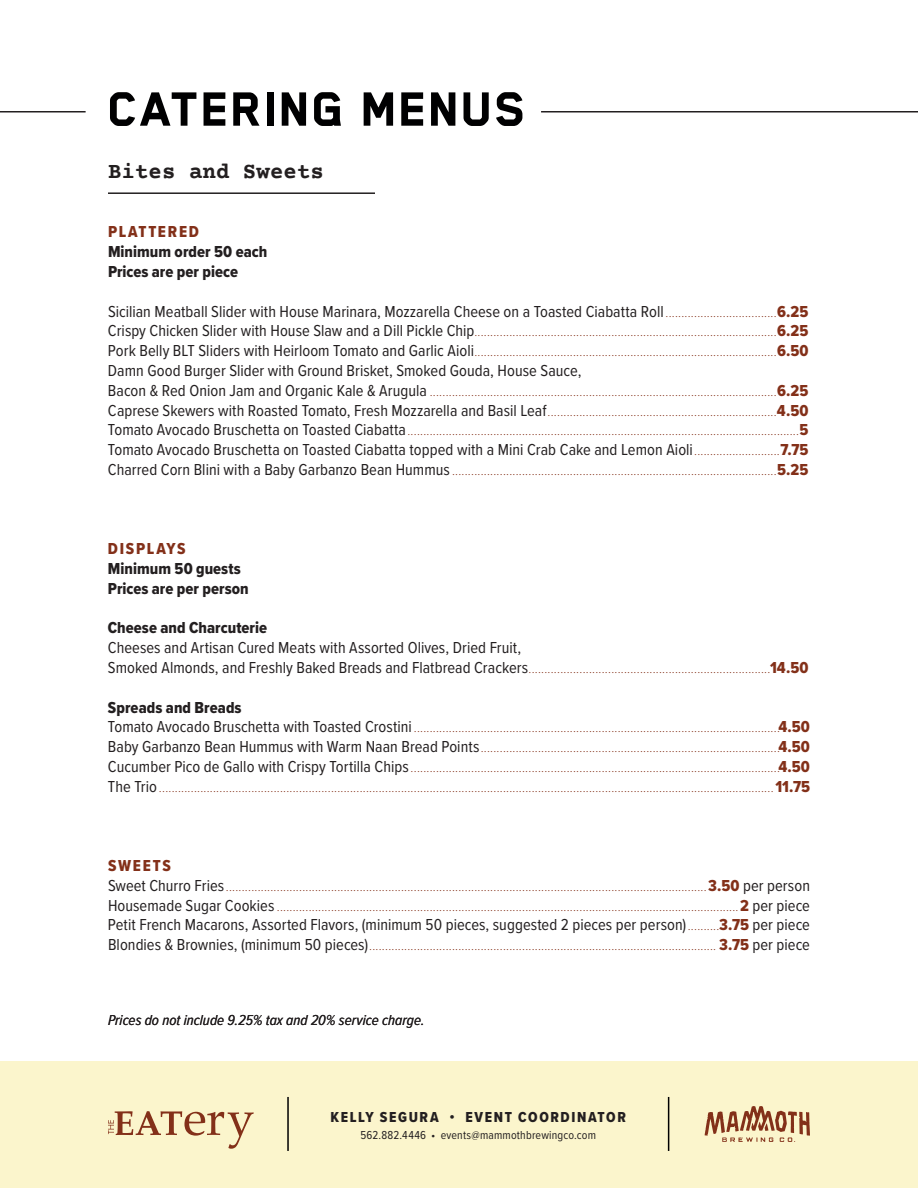
<style>
.page{position:relative;width:918px;height:1188px;background:#fff}
.page>*{position:absolute;margin:0;border:0;box-sizing:border-box;transform-origin:0 0}
.t1{font:800 55.5px "Blender Pro";letter-spacing:.02em;color:#000001}
.t2{font:700 22.5px "Courier Prime";color:#231f20}
.t3{font:16.5px "Proxima Nova Cond";letter-spacing:.005em;color:#231f20}
.t4{font:16.5px "Proxima Nova Cond Extrabld";color:#231f20}
.t5{font:16.5px "Proxima Nova Cond Extrabld";letter-spacing:.105em;color:#833019}
.t6{font:italic 15px "Proxima Nova Cond";color:#231f20}
.t7{font:15px "Proxima Nova Cond Extrabld";letter-spacing:.11em;color:#231f20}
.t8{font:300 13.5px "Proxima Nova Cond";color:#833019}
.t9{font:12px "Proxima Nova Cond";letter-spacing:.015em;color:#231f20}
.s1{font-weight:300;font-size:13.5px;color:#833019}
.s2{font-family:"Proxima Nova Cond Extrabld";color:#833019}
.s3{font-weight:400;font-size:16.5px;color:#231f20}
.s4{font-family:"Proxima Nova Cond Extrabld";font-weight:400;font-size:16.5px}
</style>
<div class="page">
<div style="left:0;top:1061px;width:918px;height:127px;background:#fbf5cc"></div>
<svg style="left:108px;top:1111px;width:146px;height:38px"></svg>
<hr style="left:287px;top:1097px;width:2px;height:54px;background:#000001">
<hr style="left:668px;top:1097px;width:1px;height:54px;background:#000001">
<svg style="left:705px;top:1106px;width:105px;height:36px"></svg>
<hr style="left:0;top:111px;width:86px;height:2px;background:#231f20">
<hr style="left:108px;top:192px;width:267px;height:2px;background:#231f20">
<hr style="left:541px;top:111px;width:377px;height:2px;background:#231f20">
<p class="t1" style="left:108px;top:79px;width:420px">CATERING MENUS</p>
<p class="t2" style="left:108px;top:158px;width:217px">Bites and Sweets</p>
<p class="t5" style="left:108px;top:220px;width:93px">PLATTERED</p>
<p class="t4" style="left:108px;top:239px;width:161px">Minimum order 50 each</p>
<p class="t4" style="left:108px;top:259px;width:132px">Prices are per piece</p>
<p class="t3" style="left:108px;top:299px;width:702px">Sicilian Meatball Slider with House Marinara, Mozzarella Cheese on a Toasted Ciabatta Roll <span class="s1">. . . . . . . . . . . . . . . . . . . . . . . . . . . . . . . . . . .</span><span class="s2">6.25</span></p>
<p class="t8" style="left:108px;top:322px;width:702px"><span class="s3">Crispy Chicken Slider with House Slaw and a Dill Pickle Chip</span>...............................................................................................<span class="s4">6.25</span></p>
<p class="t8" style="left:108px;top:342px;width:702px"><span class="s3">Pork Belly BLT Sliders with Heirloom Tomato and Garlic Aioli</span> . . . . . . . . . . . . . . . . . . . . . . . . . . . . . . . . . . . . . . . . . . . . . . . . . . . . . . . . . . . . . . . . . . . . . . . . . . . . . . . . . . . . . . . . . . . . . . .<span class="s4">6.50</span></p>
<p class="t3" style="left:108px;top:358px;width:475px">Damn Good Burger Slider with Ground Brisket, Smoked Gouda, House Sauce,</p>
<p class="t8" style="left:108px;top:381px;width:702px"><span class="s3">Bacon &amp; Red Onion Jam and Organic Kale &amp; Arugula</span> . . . . . . . . . . . . . . . . . . . . . . . . . . . . . . . . . . . . . . . . . . . . . . . . . . . . . . . . . . . . . . . . . . . . . . . . . . . . . . . . . . . . . . . . . . . . . . . . . . . . . . . . . . . . .<span class="s4">6.25</span></p>
<p class="t8" style="left:108px;top:401px;width:702px"><span class="s3">Caprese Skewers with Roasted Tomato, Fresh Mozzarella and Basil Leaf</span> . . . . . . . . . . . . . . . . . . . . . . . . . . . . . . . . . . . . . . . . . . . . . . . . . . . . . . . . . . . . . . . . . . . . . . . .<span class="s4">4.50</span></p>
<p class="t8" style="left:108px;top:421px;width:702px"><span class="s3">Tomato Avocado Bruschetta on Toasted Ciabatta</span> . . . . . . . . . . . . . . . . . . . . . . . . . . . . . . . . . . . . . . . . . . . . . . . . . . . . . . . . . . . . . . . . . . . . . . . . . . . . . . . . . . . . . . . . . . . . . . . . . . . . . . . . . . . . . . . . . . . . . . . . . . .<span class="s4">5</span></p>
<p class="t3" style="left:108px;top:437px;width:702px">Tomato Avocado Bruschetta on Toasted Ciabatta topped with a Mini Crab Cake and Lemon Aioli <span class="s1">. . . . . . . . . . . . . . . . . . . . . . . . . . .</span><span class="s2">7.75</span></p>
<p class="t8" style="left:108px;top:460px;width:702px"><span class="s3">Charred Corn Blini with a Baby Garbanzo Bean Hummus</span> . . . . . . . . . . . . . . . . . . . . . . . . . . . . . . . . . . . . . . . . . . . . . . . . . . . . . . . . . . . . . . . . . . . . . . . . . . . . . . . . . . . . . . . . . . . . . . . . . . . . . .<span class="s4">5.25</span></p>
<p class="t5" style="left:108px;top:536px;width:79px">DISPLAYS</p>
<p class="t4" style="left:108px;top:556px;width:134px">Minimum 50 guests</p>
<p class="t4" style="left:108px;top:576px;width:142px">Prices are per person</p>
<p class="t4" style="left:108px;top:616px;width:161px">Cheese and Charcuterie</p>
<p class="t3" style="left:108px;top:635px;width:415px">Cheeses and Artisan Cured Meats with Assorted Olives, Dried Fruit,</p>
<p class="t8" style="left:108px;top:658px;width:702px"><span class="s3">Smoked Almonds, and Freshly Baked Breads and Flatbread Crackers</span> . . . . . . . . . . . . . . . . . . . . . . . . . . . . . . . . . . . . . . . . . . . . . . . . . . . . . . . . . . . . . . . . . . . . . . . . . . . <span class="s4">14.50</span></p>
<p class="t4" style="left:108px;top:695px;width:135px">Spreads and Breads</p>
<p class="t8" style="left:108px;top:718px;width:704px"><span class="s3">Tomato Avocado Bruschetta with Toasted Crostini</span> . . . . . . . . . . . . . . . . . . . . . . . . . . . . . . . . . . . . . . . . . . . . . . . . . . . . . . . . . . . . . . . . . . . . . . . . . . . . . . . . . . . . . . . . . . . . . . . . . . . . . . . . . . . . . . . . . . <span class="s4">4.50</span></p>
<p class="t8" style="left:108px;top:738px;width:704px"><span class="s3">Baby Garbanzo Bean Hummus with Warm Naan Bread Points</span> . . . . . . . . . . . . . . . . . . . . . . . . . . . . . . . . . . . . . . . . . . . . . . . . . . . . . . . . . . . . . . . . . . . . . . . . . . . . . . . . . . . . . . . . . . . . . <span class="s4">4.50</span></p>
<p class="t8" style="left:108px;top:757px;width:704px"><span class="s3">Cucumber Pico de Gallo with Crispy Tortilla Chips</span> . . . . . . . . . . . . . . . . . . . . . . . . . . . . . . . . . . . . . . . . . . . . . . . . . . . . . . . . . . . . . . . . . . . . . . . . . . . . . . . . . . . . . . . . . . . . . . . . . . . . . . . . . . . . . . . . . . . <span class="s4">4.50</span></p>
<p class="t8" style="left:108px;top:777px;width:704px"><span class="s3">The Trio</span> . . . . . . . . . . . . . . . . . . . . . . . . . . . . . . . . . . . . . . . . . . . . . . . . . . . . . . . . . . . . . . . . . . . . . . . . . . . . . . . . . . . . . . . . . . . . . . . . . . . . . . . . . . . . . . . . . . . . . . . . . . . . . . . . . . . . . . . . . . . . . . . . . . . . . . . . . . . . . . . . . . . . . . . . . . . . . . . . . . . . . . . . . . . . . . . . . <span class="s4">11.75</span></p>
<p class="t5" style="left:108px;top:853px;width:64px">SWEETS</p>
<p class="t8" style="left:108px;top:876px;width:704px"><span class="s3">Sweet Churro Fries</span> . . . . . . . . . . . . . . . . . . . . . . . . . . . . . . . . . . . . . . . . . . . . . . . . . . . . . . . . . . . . . . . . . . . . . . . . . . . . . . . . . . . . . . . . . . . . . . . . . . . . . . . . . . . . . . . . . . . . . . . . . . . . . . . . . . . . . . . . . . . . . . . . . . . . . . .<span class="s4">3.50</span> <span class="s3">per person</span></p>
<p class="t8" style="left:108px;top:896px;width:704px"><span class="s3">Housemade Sugar Cookies</span> . . . . . . . . . . . . . . . . . . . . . . . . . . . . . . . . . . . . . . . . . . . . . . . . . . . . . . . . . . . . . . . . . . . . . . . . . . . . . . . . . . . . . . . . . . . . . . . . . . . . . . . . . . . . . . . . . . . . . . . . . . . . . . . . . . . . . . . . . . . . . . . . .<span class="s4">2</span> <span class="s3">per piece</span></p>
<p class="t3" style="left:108px;top:913px;width:704px">Petit French Macarons, Assorted Flavors, (minimum 50 pieces, suggested 2 pieces per person) <span class="s1">. . . . . . . . .</span> <span class="s2">3.75</span> per piece</p>
<p class="t8" style="left:108px;top:936px;width:704px"><span class="s3">Blondies &amp; Brownies, (minimum 50 pieces)</span> . . . . . . . . . . . . . . . . . . . . . . . . . . . . . . . . . . . . . . . . . . . . . . . . . . . . . . . . . . . . . . . . . . . . . . . . . . . . . . . . . . . . . . . . . . . . . . . . . . . . . . . . . . . . . <span class="s4">3.75</span> <span class="s3">per piece</span></p>
<p class="t6" style="left:108px;top:1009px;width:318px">Prices do not include 9.25% tax and 20% service charge.</p>
<p class="t7" style="left:331px;top:1106px;width:297px">KELLY SEGURA • EVENT COORDINATOR</p>
<p class="t9" style="left:361px;top:1126px;width:237px">562.882.4446 • events@mammothbrewingco.com</p>
</div>
